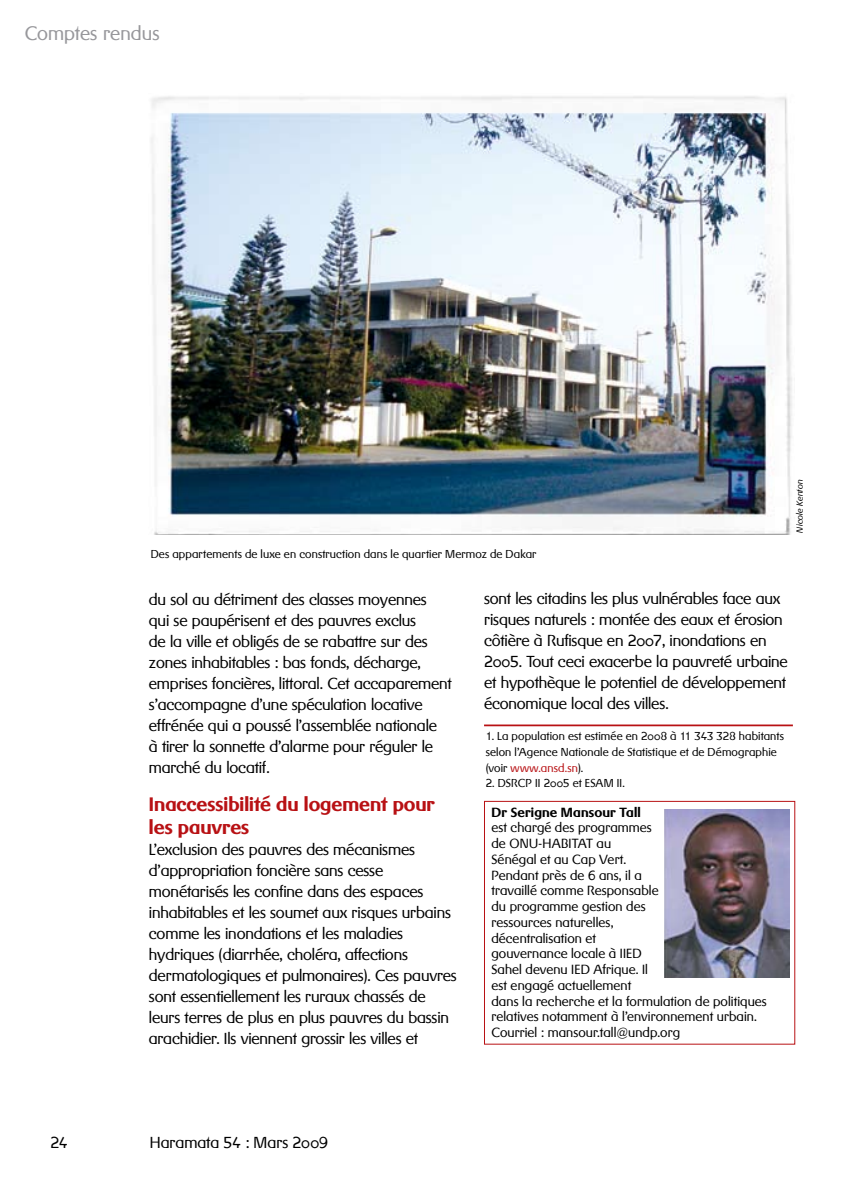
<style>
.page{position:relative;width:844px;height:1191px;background:#fff}
.page>*{position:absolute;margin:0;border:0;box-sizing:border-box;transform-origin:0 0}
.t1{font:500 19.25px/22.8px "Gerstner BQ";color:#b81114}
.t2{font:300 19.25px "Gerstner BQ";color:#97979b}
.t3{font:300 15.75px/21px "Gerstner BQ";letter-spacing:-.01em;color:#000}
.t4{font:300 13.12px/15.8px "Gerstner BQ";letter-spacing:.01em;color:#000}
.t5{font:500 13.12px "Gerstner BQ";letter-spacing:.015em;color:#000}
.t6{font:300 11.38px/15.8px "Gerstner BQ";letter-spacing:.01em;color:#000}
.t7{font:italic 300 8.75px "Gerstner BQ";letter-spacing:.02em;color:#000}
.s1{color:#b81114}
</style>
<div class="page">
<div style="left:484px;top:801px;width:311px;height:243px;border:1px solid #b81114"></div>
<img style="left:664px;top:809px;width:125px;height:168px">
<hr style="left:484px;top:724px;width:308px;height:2px;background:#b81114">
<img style="left:151px;top:96px;width:641px;height:438px">
<p class="t2" style="left:25px;top:22px;width:136px">Comptes rendus</p>
<p class="t6" style="left:151px;top:546px;width:387px">Des appartements de luxe en construction dans le quartier Mermoz de Dakar</p>
<p class="t7" style="left:794px;top:532px;width:55px;rotate:-90deg">Nicole Kenton</p>
<p class="t3" style="left:149px;top:588px;width:304px">du sol au détriment des classes moyennes<br>qui se paupérisent et des pauvres exclus<br>de la ville et obligés de se rabattre sur des zones inhabitables : bas fonds, décharge, emprises foncières, littoral. Cet accaparement s’accompagne d’une spéculation locative effrénée qui a poussé l’assemblée nationale<br>à tirer la sonnette d’alarme pour réguler le marché du locatif.</p>
<p class="t1" style="left:149px;top:793px;width:287px">Inaccessibilité du logement pour les pauvres</p>
<p class="t3" style="left:149px;top:839px;width:309px">L’exclusion des pauvres des mécanismes d’appropriation foncière sans cesse monétarisés les confine dans des espaces inhabitables et les soumet aux risques urbains comme les inondations et les maladies hydriques (diarrhée, choléra, affections dermatologiques et pulmonaires). Ces pauvres sont essentiellement les ruraux chassés de leurs terres de plus en plus pauvres du bassin arachidier. Ils viennent grossir les villes et</p>
<p class="t3" style="left:484px;top:587px;width:305px">sont les citadins les plus vulnérables face aux risques naturels : montée des eaux et érosion côtière à Rufisque en 2007, inondations en 2005. Tout ceci exacerbe la pauvreté urbaine et hypothèque le potentiel de développement économique local des villes.</p>
<p class="t6" style="left:485px;top:728px;width:300px">1. La population est estimée en 2008 à 11 343 328 habitants selon l’Agence Nationale de Statistique et de Démographie (voir <span class="s1">www.ansd.sn</span>).</p>
<p class="t6" style="left:485px;top:775px;width:141px">2. DSRCP II 2005 et ESAM II.</p>
<p class="t5" style="left:491px;top:804px;width:151px">Dr Serigne Mansour Tall</p>
<p class="t4" style="left:491px;top:820px;width:277px">est chargé des programmes<br>de ONU-HABITAT au<br>Sénégal et au Cap Vert.<br>Pendant près de 6 ans, il a<br>travaillé comme Responsable<br>du programme gestion des<br>ressources naturelles,<br>décentralisation et<br>gouvernance locale à IIED<br>Sahel devenu IED Afrique. Il<br>est engagé actuellement<br>dans la recherche et la formulation de politiques relatives notamment à l’environnement urbain.<br>Courriel : mansour.tall@undp.org</p>
<p class="t3" style="left:50px;top:1132px;width:19px">24</p>
<p class="t3" style="left:150px;top:1132px;width:180px">Haramata 54 : Mars 2009</p>
</div>
